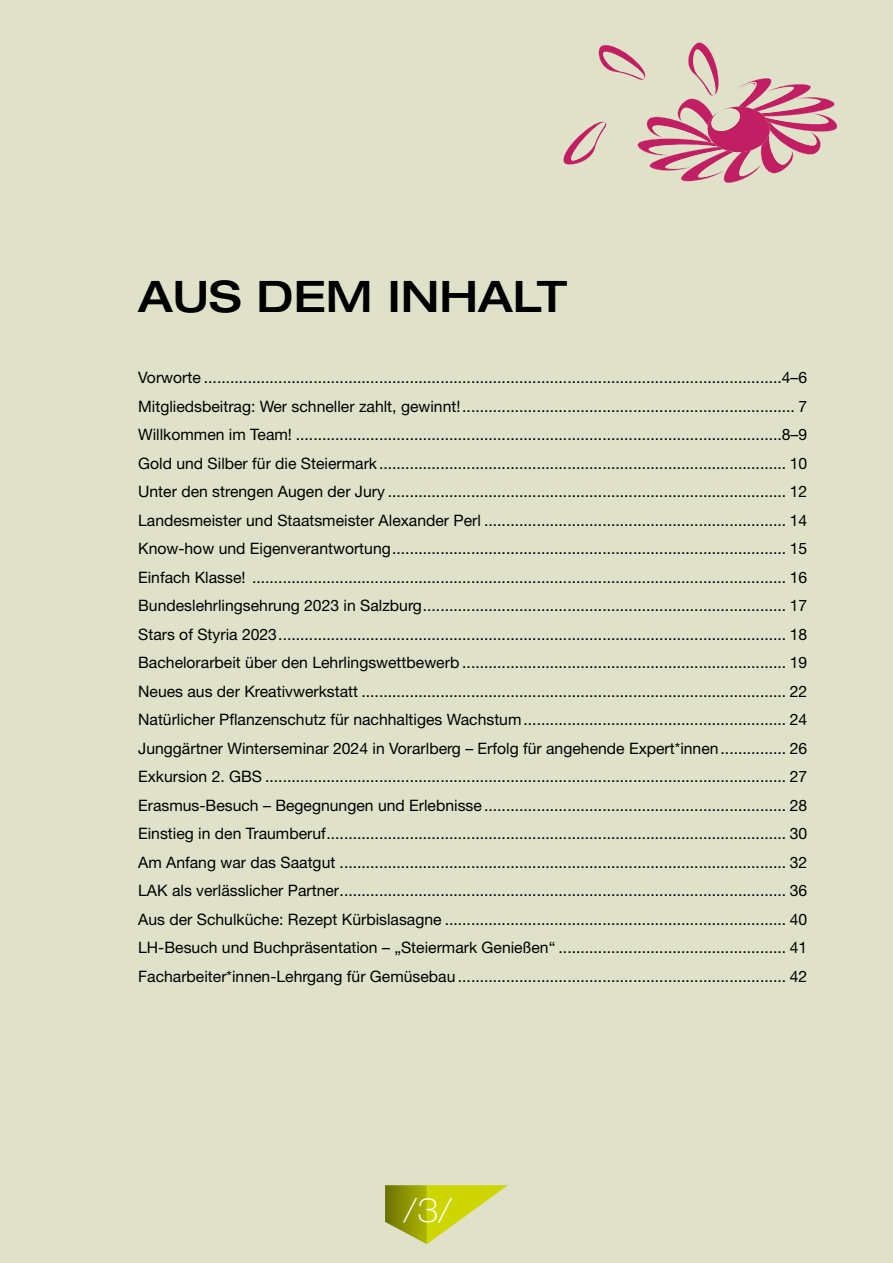
<style>
.page{position:relative;width:893px;height:1263px;background:#e0e1c9}
.page>*{position:absolute;margin:0;border:0;box-sizing:border-box;transform-origin:0 0}
.t1{font:500 expanded 43.5px "Helvetica Neue LT Pro";color:#000}
.t2{font:100 expanded 33px "Helvetica Neue LT Pro";color:#fff}
.t3{font:15.75px/28.5px "Helvetica Neue LT Pro";color:#000;text-align:justify}
</style>
<div class="page">
<svg style="left:385px;top:1185px;width:123px;height:59px"></svg>
<svg style="left:563px;top:43px;width:275px;height:140px"></svg>
<h1 class="t1" style="left:138px;top:269px;width:430px">AUS DEM INHALT</h1>
<p class="t3" style="left:138px;top:363px;width:670px">Vorworte ....................................................................................................................................4–6<br>Mitgliedsbeitrag: Wer schneller zahlt, gewinnt! ............................................................................ 7<br>Willkommen im Team! ...............................................................................................................8–9<br>Gold und Silber für die Steiermark ............................................................................................. 10<br>Unter den strengen Augen der Jury ........................................................................................... 12<br>Landesmeister und Staatsmeister Alexander Perl ..................................................................... 14<br>Know-how und Eigenverantwortung .......................................................................................... 15<br>Einfach Klasse! .......................................................................................................................... 16<br>Bundeslehrlingsehrung 2023 in Salzburg ................................................................................... 17<br>Stars of Styria 2023 .................................................................................................................... 18<br>Bachelorarbeit über den Lehrlingswettbewerb .......................................................................... 19<br>Neues aus der Kreativwerkstatt ................................................................................................. 22<br>Natürlicher Pflanzenschutz für nachhaltiges Wachstum ............................................................ 24<br>Junggärtner Winterseminar 2024 in Vorarlberg – Erfolg für angehende Expert*innen ............... 26<br>Exkursion 2. GBS ....................................................................................................................... 27<br>Erasmus-Besuch – Begegnungen und Erlebnisse ..................................................................... 28<br>Einstieg in den Traumberuf ......................................................................................................... 30<br>Am Anfang war das Saatgut ...................................................................................................... 32<br>LAK als verlässlicher Partner ...................................................................................................... 36<br>Aus der Schulküche: Rezept Kürbislasagne .............................................................................. 40<br>LH-Besuch und Buchpräsentation – „Steiermark Genießen“ .................................................... 41<br>Facharbeiter*innen-Lehrgang für Gemüsebau ........................................................................... 42</p>
<h2 class="t2" style="left:404px;top:1190px;width:50px">/3/</h2>
</div>
